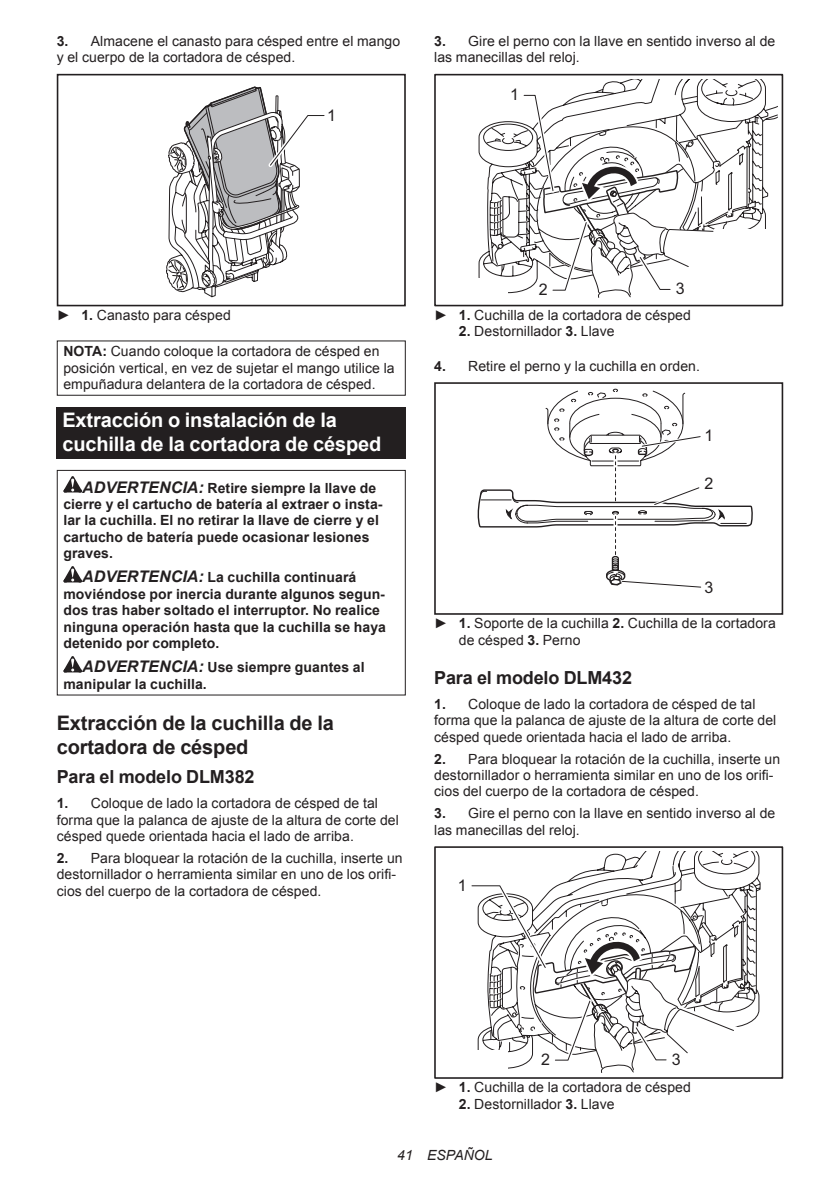
<style>
.page{position:relative;width:840px;height:1191px;background:#fff}
.page>*{position:absolute;margin:0;border:0;box-sizing:border-box;transform-origin:0 0}
.t1{font:700 20px/23.4px "Arial";letter-spacing:-.01em;color:#fff}
.t2{font:700 20px/23.4px "Arial";letter-spacing:-.01em;color:#231f20}
.t3{font:700 18px "Arial";letter-spacing:-.01em;color:#231f20}
.t4{font:16px "Arial";color:#231f20}
.t5{font:14px/16.4px "Arial";letter-spacing:.005em;color:#231f20}
.t6{font:700 14px/16.4px "Arial";letter-spacing:.005em;color:#231f20}
.t7{font:italic 14px "Arial";letter-spacing:.005em;color:#231f20}
.s1{font-weight:700}
.s2{font-style:italic;font-size:16px}
</style>
<div class="page">
<div style="left:57px;top:74px;width:348px;height:232px;border:2px solid #231f20"></div>
<svg style="left:165px;top:74px;width:163px;height:223px"></svg>
<div style="left:57px;top:340px;width:348px;height:56px;border:1px solid #231f20"></div>
<div style="left:57px;top:407px;width:348px;height:52px;background:#231f20"></div>
<svg style="left:63px;top:476px;width:19px;height:16px"></svg>
<svg style="left:63px;top:566px;width:19px;height:16px"></svg>
<svg style="left:63px;top:656px;width:19px;height:16px"></svg>
<div style="left:57px;top:470px;width:348px;height:225px;border:1px solid #231f20"></div>
<svg style="left:478px;top:79px;width:288px;height:214px"></svg>
<div style="left:434px;top:278px;width:73px;height:28px;background:#fff"></div>
<div style="left:434px;top:74px;width:348px;height:232px;border:2px solid #231f20"></div>
<svg style="left:520px;top:91px;width:257px;height:207px"></svg>
<div style="left:434px;top:382px;width:348px;height:233px;border:2px solid #231f20"></div>
<svg style="left:477px;top:388px;width:275px;height:200px"></svg>
<svg style="left:753px;top:852px;width:7px;height:169px"></svg>
<div style="left:434px;top:846px;width:348px;height:232px;border:2px solid #231f20"></div>
<svg style="left:471px;top:852px;width:282px;height:221px"></svg>
<p class="t5" style="left:57px;top:33px;width:345px"><span class="s1">3.</span> Almacene el canasto para césped entre el mango y el cuerpo de la cortadora de césped.</p>
<p class="t4" style="left:327px;top:104px;width:10px">1</p>
<p class="t5" style="left:434px;top:33px;width:342px"><span class="s1">3.</span> Gire el perno con la llave en sentido inverso al de las manecillas del reloj.</p>
<p class="t4" style="left:510px;top:84px;width:10px">1</p>
<p class="t5" style="left:57px;top:307px;width:175px">► <span class="s1">1.</span> Canasto para césped</p>
<p class="t5" style="left:63px;top:343px;width:332px"><span class="s1">NOTA:</span> Cuando coloque la cortadora de césped en posición vertical, en vez de sujetar el mango utilice la empuñadura delantera de la cortadora de césped.</p>
<h1 class="t1" style="left:62px;top:409px;width:320px">Extracción o instalación de la cuchilla de la cortadora de césped</h1>
<p class="t6" style="left:63px;top:480px;width:320px;text-indent:19px"><span class="s2">ADVERTENCIA:</span> Retire siempre la llave de cierre y el cartucho de batería al extraer o insta&shy;lar la cuchilla. El no retirar la llave de cierre y el cartucho de batería puede ocasionar lesiones graves.</p>
<p class="t6" style="left:63px;top:570px;width:324px;text-indent:19px"><span class="s2">ADVERTENCIA:</span> La cuchilla continuará moviéndose por inercia durante algunos segun&shy;dos tras haber soltado el interruptor. No realice ninguna operación hasta que la cuchilla se haya detenido por completo.</p>
<p class="t6" style="left:63px;top:660px;width:302px;text-indent:19px"><span class="s2">ADVERTENCIA:</span> Use siempre guantes al manipular la cuchilla.</p>
<h1 class="t2" style="left:57px;top:712px;width:278px">Extracción de la cuchilla de la cortadora de césped</h1>
<p class="t3" style="left:57px;top:765px;width:199px">Para el modelo DLM382</p>
<p class="t5" style="left:57px;top:795px;width:343px"><span class="s1">1.</span> Coloque de lado la cortadora de césped de tal forma que la palanca de ajuste de la altura de corte del césped quede orientada hacia el lado de arriba.</p>
<p class="t5" style="left:57px;top:850px;width:347px"><span class="s1">2.</span> Para bloquear la rotación de la cuchilla, inserte un destornillador o herramienta similar en uno de los orifi&shy;cios del cuerpo de la cortadora de césped.</p>
<p class="t4" style="left:538px;top:279px;width:10px">2</p>
<p class="t4" style="left:675px;top:278px;width:10px">3</p>
<p class="t5" style="left:434px;top:307px;width:258px">► <span class="s1">1.</span> Cuchilla de la cortadora de césped</p>
<p class="t5" style="left:458px;top:323px;width:157px"><span class="s1">2.</span> Destornillador <span class="s1">3.</span> Llave</p>
<p class="t5" style="left:434px;top:358px;width:267px"><span class="s1">4.</span> Retire el perno y la cuchilla en orden.</p>
<p class="t4" style="left:704px;top:424px;width:10px">1</p>
<p class="t4" style="left:704px;top:472px;width:10px">2</p>
<p class="t4" style="left:704px;top:577px;width:10px">3</p>
<p class="t5" style="left:458px;top:615px;width:318px;text-indent:-25px">► <span class="s1">1.</span> Soporte de la cuchilla <span class="s1">2.</span> Cuchilla de la cortadora de césped <span class="s1">3.</span> Perno</p>
<p class="t3" style="left:434px;top:665px;width:199px">Para el modelo DLM432</p>
<p class="t5" style="left:434px;top:696px;width:343px"><span class="s1">1.</span> Coloque de lado la cortadora de césped de tal forma que la palanca de ajuste de la altura de corte del césped quede orientada hacia el lado de arriba.</p>
<p class="t5" style="left:434px;top:750px;width:347px"><span class="s1">2.</span> Para bloquear la rotación de la cuchilla, inserte un destornillador o herramienta similar en uno de los orifi&shy;cios del cuerpo de la cortadora de césped.</p>
<p class="t5" style="left:434px;top:805px;width:342px"><span class="s1">3.</span> Gire el perno con la llave en sentido inverso al de las manecillas del reloj.</p>
<p class="t4" style="left:457px;top:874px;width:10px">1</p>
<p class="t4" style="left:541px;top:1049px;width:10px">2</p>
<p class="t4" style="left:671px;top:1048px;width:10px">3</p>
<p class="t5" style="left:434px;top:1079px;width:258px">► <span class="s1">1.</span> Cuchilla de la cortadora de césped</p>
<p class="t5" style="left:458px;top:1095px;width:157px"><span class="s1">2.</span> Destornillador <span class="s1">3.</span> Llave</p>
<p class="t7" style="left:397px;top:1146px;width:97px">41 ESPAÑOL</p>
</div>
